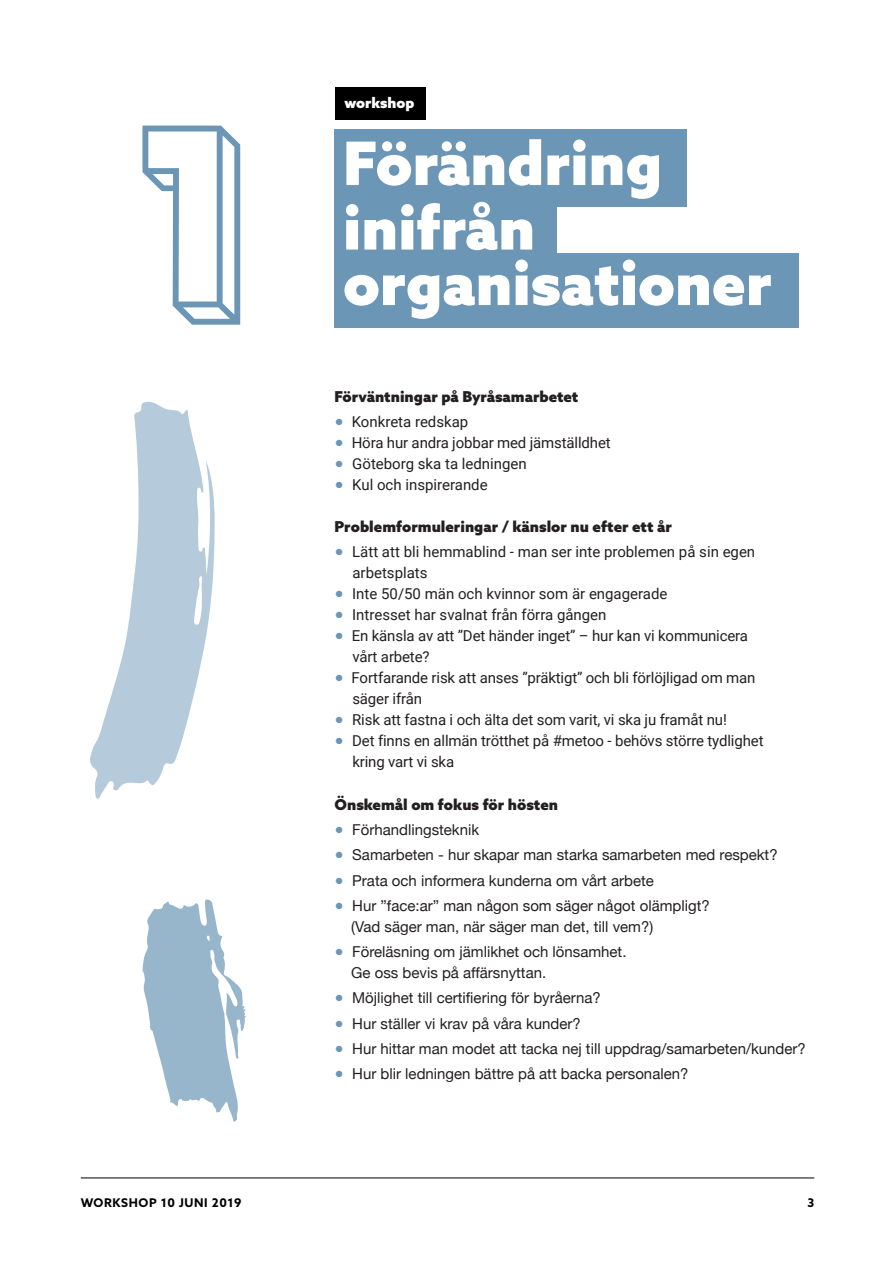
<style>
.page{position:relative;width:893px;height:1263px;background:#fff}
.page>*{position:absolute;margin:0;border:0;box-sizing:border-box;transform-origin:0 0}
.t1{font:900 60px/64.5px "Azo Sans";color:#fff}
.t2{font:15px/21px "Roboto";letter-spacing:-.01em;color:#231f20}
.t3{font:15px/21px "Helvetica Neue";color:#231f20}
.t4{font:900 15px "Azo Sans";color:#231f20}
.t5{font:900 14.55px "Azo Sans";color:#fff}
.t6{font:700 12px "Azo Sans";letter-spacing:.05em;color:#000}
.s1{font-family:"Helvetica Neue";color:#6b96b5}
.s2{color:#6b96b5}
</style>
<div class="page">
<hr style="left:81px;top:1177px;width:733px;height:1px;background:#000">
<div style="left:334px;top:130px;width:353px;height:77px;background:#6b96b5"></div>
<div style="left:334px;top:200px;width:223px;height:74px;background:#6b96b5"></div>
<div style="left:334px;top:253px;width:465px;height:74px;background:#6b96b5"></div>
<div style="left:334px;top:87px;width:91px;height:33px;background:#000"></div>
<svg style="left:142px;top:126px;width:98px;height:199px"></svg>
<svg style="left:90px;top:402px;width:125px;height:397px;fill:#b5cada"></svg>
<svg style="left:142px;top:899px;width:104px;height:223px"></svg>
<p class="t5" style="left:344px;top:93px;width:71px">workshop</p>
<h1 class="t1" style="left:343px;top:130px;width:321px">Förändring inifrån</h1>
<h1 class="t1" style="left:343px;top:250px;width:430px">organisationer</h1>
<p class="t4" style="left:334px;top:386px;width:245px">Förväntningar på Byråsamarbetet</p>
<p class="t2" style="left:334px;top:411px;width:135px"><span class="s1">●</span> Konkreta redskap</p>
<p class="t2" style="left:334px;top:432px;width:278px"><span class="s1">●</span> Höra hur andra jobbar med jämställdhet</p>
<p class="t2" style="left:334px;top:453px;width:194px"><span class="s1">●</span> Göteborg ska ta ledningen</p>
<p class="t2" style="left:334px;top:474px;width:155px"><span class="s1">●</span> Kul och inspirerande</p>
<p class="t4" style="left:334px;top:516px;width:339px">Problemformuleringar / känslor nu efter ett år</p>
<p class="t2" style="left:352px;top:541px;width:404px;text-indent:-18px"><span class="s1">●</span> Lätt att bli hemmablind - man ser inte problemen på sin egen arbetsplats</p>
<p class="t2" style="left:334px;top:583px;width:334px"><span class="s1">●</span> Inte 50/50 män och kvinnor som är engagerade</p>
<p class="t2" style="left:334px;top:604px;width:273px"><span class="s1">●</span> Intresset har svalnat från förra gången</p>
<p class="t2" style="left:352px;top:625px;width:397px;text-indent:-18px"><span class="s1">●</span> En känsla av att ”Det händer inget” – hur kan vi kommunicera vårt arbete?</p>
<p class="t2" style="left:352px;top:667px;width:405px;text-indent:-18px"><span class="s1">●</span> Fortfarande risk att anses ”präktigt” och bli förlöjligad om man säger ifrån</p>
<p class="t2" style="left:334px;top:709px;width:394px"><span class="s1">●</span> Risk att fastna i och älta det som varit, vi ska ju framåt nu!</p>
<p class="t2" style="left:352px;top:730px;width:413px;text-indent:-18px"><span class="s1">●</span> Det finns en allmän trötthet på #metoo - behövs större tydlighet kring vart vi ska</p>
<p class="t4" style="left:334px;top:794px;width:225px">Önskemål om fokus för hösten</p>
<p class="t3" style="left:334px;top:820px;width:146px"><span class="s2">●</span> Förhandlingsteknik</p>
<p class="t3" style="left:334px;top:845px;width:445px"><span class="s2">●</span> Samarbeten - hur skapar man starka samarbeten med respekt?</p>
<p class="t3" style="left:334px;top:871px;width:321px"><span class="s2">●</span> Prata och informera kunderna om vårt arbete</p>
<p class="t3" style="left:351px;top:896px;width:360px;text-indent:-17px"><span class="s2">●</span> Hur ”face:ar” man någon som säger något olämpligt? (Vad säger man, när säger man det, till vem?)</p>
<p class="t3" style="left:351px;top:942px;width:277px;text-indent:-17px"><span class="s2">●</span> Föreläsning om jämlikhet och lönsamhet.<br>Ge oss bevis på affärsnyttan.</p>
<p class="t3" style="left:334px;top:988px;width:268px"><span class="s2">●</span> Möjlighet till certifiering för byråerna?</p>
<p class="t3" style="left:334px;top:1013px;width:248px"><span class="s2">●</span> Hur ställer vi krav på våra kunder?</p>
<p class="t3" style="left:334px;top:1039px;width:473px"><span class="s2">●</span> Hur hittar man modet att tacka nej till uppdrag/samarbeten/kunder?</p>
<p class="t3" style="left:334px;top:1064px;width:355px"><span class="s2">●</span> Hur blir ledningen bättre på att backa personalen?</p>
<p class="t6" style="left:81px;top:1194px;width:162px">WORKSHOP 10 JUNI 2019</p>
<p class="t6" style="left:807px;top:1194px;width:8px">3</p>
</div>
